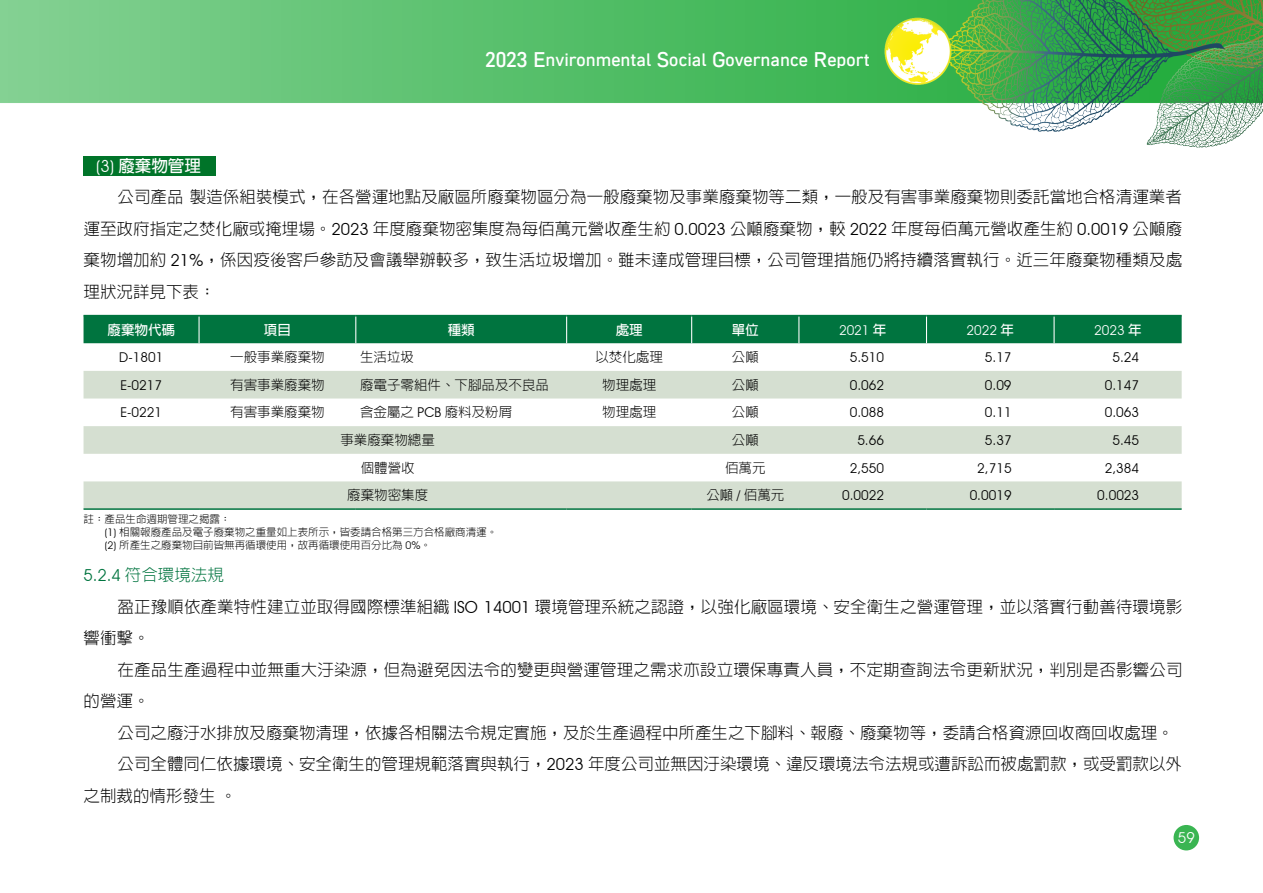
<style>
.page{position:relative;width:1263px;height:893px;background:#fff}
.page>*{position:absolute;margin:0;border:0;box-sizing:border-box;transform-origin:0 0}
.t1{font:300 16.5px "AR Hei B5";color:#000}
.t2{font:700 16.5px "AR Dori Sans";color:#fff}
.t3{font:300 16.5px "AR Hei B5";color:#00743f}
.t4{font:700 16.5px "AR Hei B5";color:#fff}
.t5{font:15px "Avant Garde IT Cby BT";color:#fff}
.t6{font:13.5px "Avant Garde IT Cby BT";color:#000}
.t7{font:300 13.5px "AR Hei B5";color:#000}
.t8{font:13.5px "Avant Garde IT Cby BT";color:#fff}
.t9{font:700 13.5px "AR Hei B5";color:#fff}
.t10{font:300 10.5px/12.6px "AR Hei B5";color:#000}
.s1{font-size:19.5px}
.s2{font-family:"Avant Garde IT Cby BT";font-weight:400}
.s3{font-family:"AR Hei B5";font-weight:700}
</style>
<div class="page">
<img style="left:0;top:0;width:1263px;height:176px">
<div style="left:1173px;top:825px;width:26px;height:25px;background:#3ab552;border-radius:50%"></div>
<div style="left:84px;top:156px;width:132px;height:19px;background:#007429"></div>
<svg style="left:84px;top:371px;width:1098px;height:137px;fill:#d5dfd1"></svg>
<div style="left:84px;top:316px;width:1098px;height:27px;background:#00743f"></div>
<hr style="left:84px;top:315px;width:115px;height:1px;background:#00743f">
<hr style="left:199px;top:315px;width:157px;height:1px;background:#00743f">
<hr style="left:356px;top:315px;width:211px;height:1px;background:#00743f">
<hr style="left:567px;top:315px;width:125px;height:1px;background:#00743f">
<hr style="left:692px;top:315px;width:107px;height:1px;background:#00743f">
<hr style="left:799px;top:315px;width:127px;height:1px;background:#00743f">
<hr style="left:926px;top:315px;width:128px;height:1px;background:#00743f">
<hr style="left:1054px;top:315px;width:128px;height:1px;background:#00743f">
<hr style="left:84px;top:508px;width:115px;height:2px;background:#00743f">
<hr style="left:199px;top:508px;width:157px;height:2px;background:#00743f">
<hr style="left:356px;top:508px;width:211px;height:2px;background:#00743f">
<hr style="left:567px;top:508px;width:125px;height:2px;background:#00743f">
<hr style="left:692px;top:508px;width:107px;height:2px;background:#00743f">
<hr style="left:799px;top:508px;width:127px;height:2px;background:#00743f">
<hr style="left:926px;top:508px;width:128px;height:2px;background:#00743f">
<hr style="left:1054px;top:508px;width:128px;height:2px;background:#00743f">
<p class="t2" style="left:485px;top:47px;width:386px"><span class="s1">2023 E</span>nvironmental <span class="s1">S</span>ocial <span class="s1">G</span>overnance <span class="s1">R</span>eport</p>
<p class="t4" style="left:96px;top:157px;width:106px"><span class="s2">(3)</span> 廢棄物管理</p>
<p class="t1" style="left:118px;top:189px;width:1066px">公司產品製造係組裝模式，在各營運地點及廠區所廢棄物區分為一般廢棄物及事業廢棄物等二類，一般及有害事業廢棄物則委託當地合格清運業者</p>
<p class="t1" style="left:84px;top:220px;width:1100px">運至政府指定之焚化廠或掩埋場。<span class="s2">2023</span> 年度廢棄物密集度為每佰萬元營收產生約 <span class="s2">0.0023</span> 公噸廢棄物，較 <span class="s2">2022</span> 年度每佰萬元營收產生約 <span class="s2">0.0019</span> 公噸廢</p>
<p class="t1" style="left:84px;top:252px;width:1100px">棄物增加約 <span class="s2">21%</span>，係因疫後客戶參訪及會議舉辦較多，致生活垃圾增加。雖未達成管理目標，公司管理措施仍將持續落實執行。近三年廢棄物種類及處</p>
<p class="t1" style="left:84px;top:283px;width:133px">理狀況詳見下表：</p>
<p class="t9" style="left:108px;top:323px;width:69px">廢棄物代碼</p>
<p class="t9" style="left:264px;top:323px;width:28px">項目</p>
<p class="t9" style="left:448px;top:323px;width:28px">種類</p>
<p class="t9" style="left:616px;top:323px;width:28px">處理</p>
<p class="t9" style="left:732px;top:323px;width:28px">單位</p>
<p class="t8" style="left:839px;top:322px;width:49px">2021 <span class="s3">年</span></p>
<p class="t8" style="left:967px;top:322px;width:49px">2022 <span class="s3">年</span></p>
<p class="t8" style="left:1094px;top:322px;width:49px">2023 <span class="s3">年</span></p>
<p class="t6" style="left:119px;top:349px;width:46px">D-1801</p>
<p class="t7" style="left:230px;top:350px;width:96px">一般事業廢棄物</p>
<p class="t7" style="left:360px;top:350px;width:55px">生活垃圾</p>
<p class="t7" style="left:595px;top:350px;width:69px">以焚化處理</p>
<p class="t7" style="left:732px;top:350px;width:28px">公噸</p>
<p class="t6" style="left:850px;top:349px;width:36px">5.510</p>
<p class="t6" style="left:985px;top:349px;width:28px">5.17</p>
<p class="t6" style="left:1112px;top:349px;width:28px">5.24</p>
<p class="t6" style="left:121px;top:377px;width:43px">E-0217</p>
<p class="t7" style="left:230px;top:378px;width:96px">有害事業廢棄物</p>
<p class="t7" style="left:360px;top:378px;width:190px">廢電子零組件、下腳品及不良品</p>
<p class="t7" style="left:602px;top:378px;width:55px">物理處理</p>
<p class="t7" style="left:732px;top:378px;width:28px">公噸</p>
<p class="t6" style="left:850px;top:377px;width:36px">0.062</p>
<p class="t6" style="left:985px;top:377px;width:28px">0.09</p>
<p class="t6" style="left:1105px;top:377px;width:36px">0.147</p>
<p class="t6" style="left:121px;top:404px;width:43px">E-0221</p>
<p class="t7" style="left:230px;top:406px;width:96px">有害事業廢棄物</p>
<p class="t7" style="left:360px;top:406px;width:154px">含金屬之 <span class="s2">PCB</span> 廢料及粉屑</p>
<p class="t7" style="left:602px;top:406px;width:55px">物理處理</p>
<p class="t7" style="left:732px;top:406px;width:28px">公噸</p>
<p class="t6" style="left:850px;top:404px;width:36px">0.088</p>
<p class="t6" style="left:985px;top:404px;width:28px">0.11</p>
<p class="t6" style="left:1105px;top:404px;width:36px">0.063</p>
<p class="t7" style="left:340px;top:433px;width:96px">事業廢棄物總量</p>
<p class="t7" style="left:732px;top:433px;width:28px">公噸</p>
<p class="t6" style="left:857px;top:432px;width:28px">5.66</p>
<p class="t6" style="left:985px;top:432px;width:28px">5.37</p>
<p class="t6" style="left:1112px;top:432px;width:28px">5.45</p>
<p class="t7" style="left:361px;top:461px;width:55px">個體營收</p>
<p class="t7" style="left:725px;top:461px;width:42px">佰萬元</p>
<p class="t6" style="left:850px;top:460px;width:36px">2,550</p>
<p class="t6" style="left:977px;top:460px;width:36px">2,715</p>
<p class="t6" style="left:1105px;top:460px;width:36px">2,384</p>
<p class="t7" style="left:347px;top:488px;width:82px">廢棄物密集度</p>
<p class="t7" style="left:706px;top:488px;width:80px">公噸 <span class="s2">/</span> 佰萬元</p>
<p class="t6" style="left:842px;top:487px;width:43px">0.0022</p>
<p class="t6" style="left:970px;top:487px;width:43px">0.0019</p>
<p class="t6" style="left:1097px;top:487px;width:43px">0.0023</p>
<p class="t10" style="left:105px;top:513px;width:394px;text-indent:-21px">註：產品生命週期管理之揭露：<br><span class="s2">(1)</span> 相關報廢產品及電子廢棄物之重量如上表所示，皆委請合格第三方合格廠商清運。<span class="s2">(2)</span> 所產生之廢棄物目前皆無再循環使用，故再循環使用百分比為 <span class="s2">0%</span>。</p>
<p class="t3" style="left:84px;top:567px;width:142px"><span class="s2">5.2.4</span> 符合環境法規</p>
<p class="t1" style="left:118px;top:598px;width:1066px">盈正豫順依產業特性建立並取得國際標準組織 <span class="s2">ISO 14001</span> 環境管理系統之認證，以強化廠區環境、安全衛生之營運管理，並以落實行動善待環境影</p>
<p class="t1" style="left:84px;top:630px;width:67px">響衝擊。</p>
<p class="t1" style="left:118px;top:661px;width:1066px">在產品生產過程中並無重大汙染源，但為避免因法令的變更與營運管理之需求亦設立環保專責人員，不定期查詢法令更新狀況，判別是否影響公司</p>
<p class="t1" style="left:84px;top:693px;width:67px">的營運。</p>
<p class="t1" style="left:118px;top:724px;width:1057px">公司之廢汙水排放及廢棄物清理，依據各相關法令規定實施，及於生產過程中所產生之下腳料、報廢、廢棄物等，委請合格資源回收商回收處理。</p>
<p class="t1" style="left:118px;top:756px;width:1066px">公司全體同仁依據環境、安全衛生的管理規範落實與執行，<span class="s2">2023</span> 年度公司並無因汙染環境、違反環境法令法規或遭訴訟而被處罰款，或受罰款以外</p>
<p class="t1" style="left:84px;top:787px;width:155px">之制裁的情形發生。</p>
<p class="t5" style="left:1178px;top:829px;width:18px">59</p>
</div>
